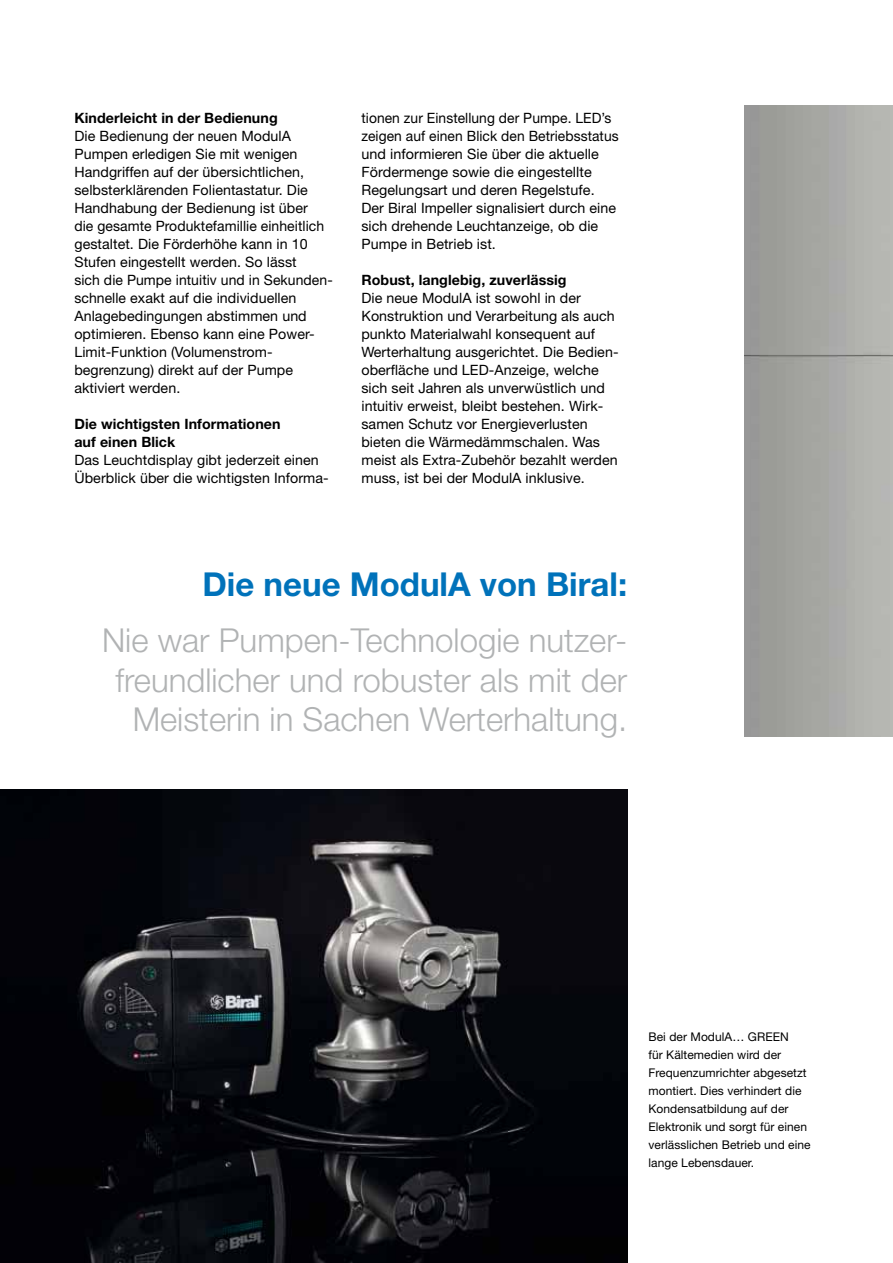
<style>
.page{position:relative;width:893px;height:1263px;background:#fff}
.page>*{position:absolute;margin:0;border:0;box-sizing:border-box;transform-origin:0 0}
.t1{font:300 33px/39.6px "Helvetica Neue LT Std";color:#b1b3b4;text-align:right}
.t2{font:700 33px "Helvetica Neue LT Std";color:#0072ba}
.t3{font:14.25px/18px "Helvetica Neue LT Std";letter-spacing:.005em;color:#000}
.t4{font:700 14.25px/18px "Helvetica Neue LT Std";letter-spacing:.005em;color:#000}
.t5{font:12px/18px "Helvetica Neue LT Std";letter-spacing:.005em;color:#000}
</style>
<div class="page">
<img style="left:744px;top:105px;width:149px;height:632px">
<img style="left:0;top:789px;width:627px;height:474px">
<p class="t4" style="left:74px;top:109px;width:205px">Kinderleicht in der Bedienung</p>
<p class="t3" style="left:74px;top:127px;width:260px">Die Bedienung der neuen ModulA Pumpen erledigen Sie mit wenigen Handgriffen auf der übersichtlichen, selbsterklärenden Folientastatur. Die Handhabung der Bedienung ist über<br>die gesamte Produktefamillie einheitlich gestaltet. Die Förderhöhe kann in 10<br>Stufen eingestellt werden. So lässt<br>sich die Pumpe intuitiv und in Sekunden&shy;schnelle exakt auf die individuellen Anlagebedingungen abstimmen und optimieren. Ebenso kann eine Power-Limit-Funktion (Volumenstrom&shy;begrenzung) direkt auf der Pumpe aktiviert werden.</p>
<p class="t4" style="left:74px;top:415px;width:208px">Die wichtigsten Informationen auf einen Blick</p>
<p class="t3" style="left:74px;top:451px;width:256px">Das Leuchtdisplay gibt jederzeit einen<br>Überblick über die wichtigsten Informa-</p>
<p class="t3" style="left:361px;top:109px;width:259px">tionen zur Einstellung der Pumpe. LED’s zeigen auf einen Blick den Betriebsstatus und informieren Sie über die aktuelle Fördermenge sowie die eingestellte Regelungsart und deren Regelstufe.<br>Der Biral Impeller signalisiert durch eine sich drehende Leuchtanzeige, ob die Pumpe in Betrieb ist.</p>
<p class="t4" style="left:361px;top:271px;width:207px">Robust, langlebig, zuverlässig</p>
<p class="t3" style="left:361px;top:289px;width:259px">Die neue ModulA ist sowohl in der Konstruktion und Verarbeitung als auch punkto Materialwahl konsequent auf Werterhaltung ausgerichtet. Die Bedien&shy;oberfläche und LED--Anzeige, welche sich seit Jahren als unverwüstlich und intuitiv erweist, bleibt bestehen. Wirk&shy;samen Schutz vor Energieverlusten bieten die Wärmedämmschalen. Was meist als Extra-Zubehör bezahlt werden muss, ist bei der ModulA inklusive.</p>
<h1 class="t2" style="left:202px;top:564px;width:426px">Die neue ModulA von Biral:</h1>
<h1 class="t1" style="left:102px;top:620px;width:527px">Nie war Pumpen-Technologie nutzer&shy;freundlicher und robuster als mit der<br>Meisterin in Sachen Werterhaltung.</h1>
<p class="t5" style="left:648px;top:1028px;width:164px">Bei der ModulA… GREEN<br>für Kältemedien wird der<br>Frequenzumrichter abgesetzt montiert. Dies verhindert die<br>Kondensatbildung auf der<br>Elektronik und sorgt für einen verlässlichen Betrieb und eine lange Lebensdauer.</p>
</div>
